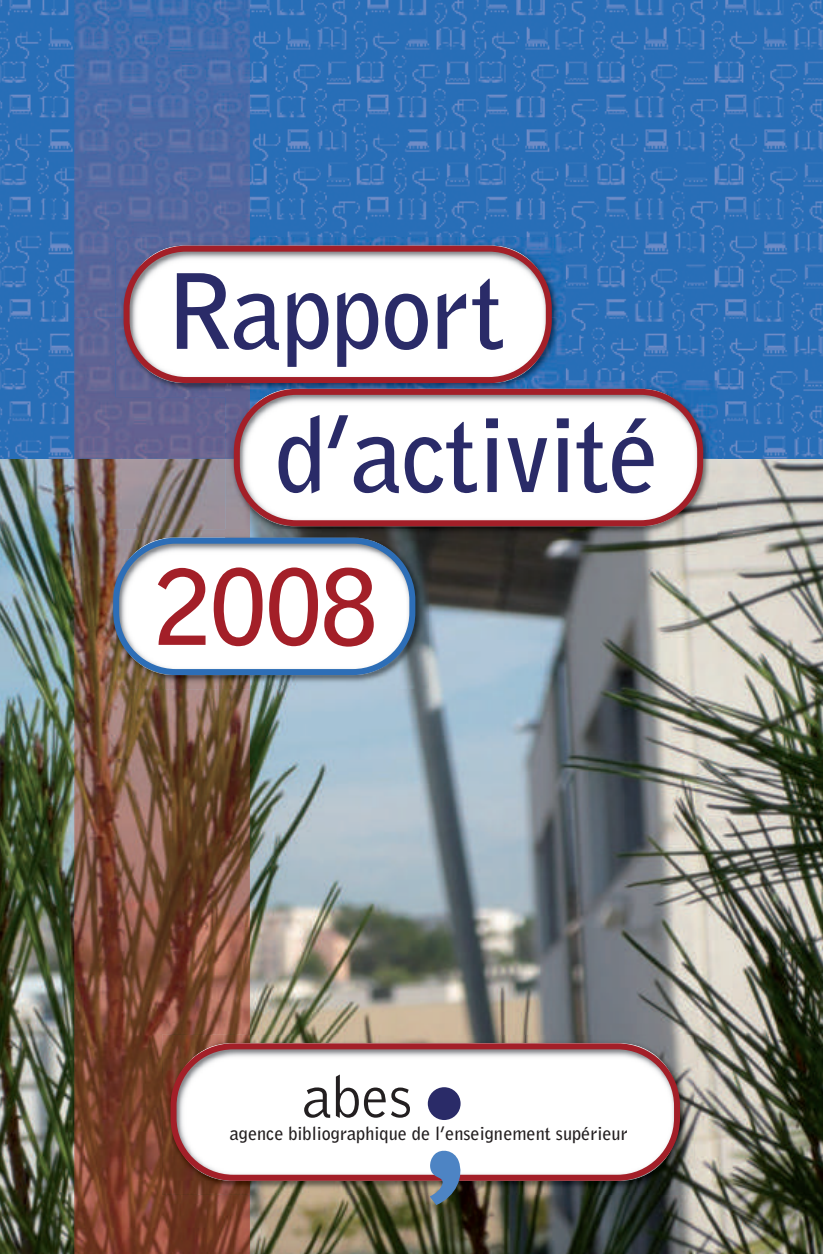
<style>
.page{position:relative;width:823px;height:1254px;background:#fff}
.page>*{position:absolute;margin:0;border:0;box-sizing:border-box;transform-origin:0 0}
.t1{font:700 103px "Bell Gothic";letter-spacing:-.015em;color:#2a2b68}
.t2{font:700 103px "Bell Gothic";color:#a31f28}
.t3{font:300 60.4px "Bell Gothic";color:#231f20}
.t4{font:700 18.2px "Bell Gothic";color:#231f20}
</style>
<div class="page">
<img style="left:0;top:0;width:823px;height:1254px">
<h1 class="t1" style="left:164px;top:273px;width:342px">Rapport</h1>
<h1 class="t1" style="left:275px;top:416px;width:386px">d’activité</h1>
<h1 class="t2" style="left:154px;top:569px;width:225px">2008</h1>
<h2 class="t3" style="left:301px;top:1075px;width:112px">abes</h2>
<p class="t4" style="left:230px;top:1126px;width:400px">agence bibliographique de l’enseignement supérieur</p>
</div>
